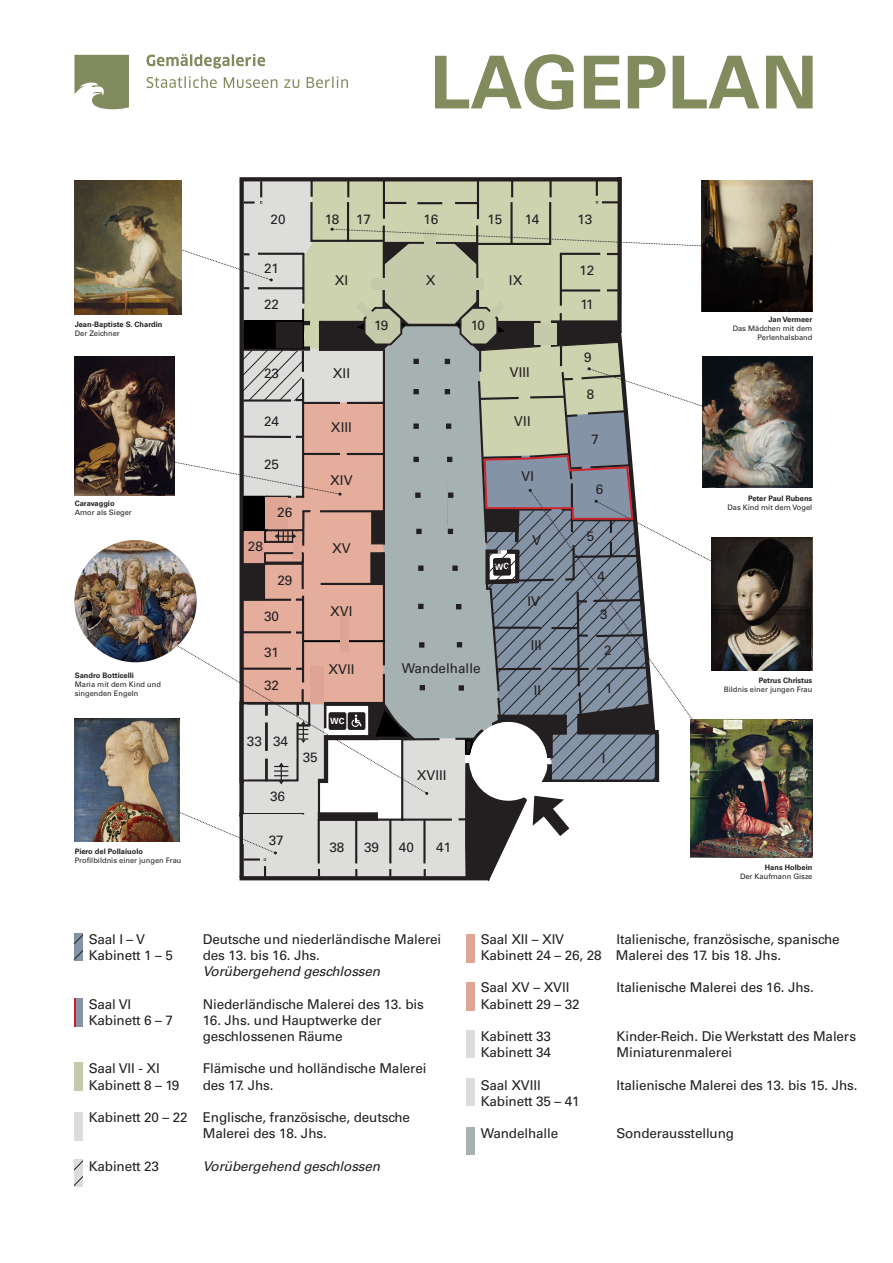
<style>
.page{position:relative;width:893px;height:1263px;background:#fff}
.page>*{position:absolute;margin:0;border:0;box-sizing:border-box;transform-origin:0 0}
.t1{font:700 72.9px "Univers LT Pro 65";color:#828b5e}
.t2{font:13.5px/16.2px "Univers LT Pro 55 Roman";letter-spacing:-.01em;color:#231f20}
.t3{font:italic 13.5px "Univers LT Pro 55";letter-spacing:-.01em;color:#231f20}
.t4{font:700 8.55px "Univers LT Pro 65";color:#fff}
.t5{font:7.5px "Univers LT Pro 55 Roman";color:#231f20}
.t6{font:700 7.5px "Univers LT Pro 65";color:#231f20}
</style>
<div class="page">
<img style="left:743px;top:538px;width:69px;height:133px">
<img style="left:74px;top:719px;width:87px;height:123px">
<svg style="left:74px;top:55px;width:55px;height:54px"></svg>
<svg style="left:146px;top:76px;width:202px;height:12px"></svg>
<svg style="left:146px;top:54px;width:119px;height:15px"></svg>
<div style="left:466px;top:1030px;width:9px;height:28px;background:#dddddb"></div>
<div style="left:466px;top:1078px;width:9px;height:28px;background:#dddddb"></div>
<svg style="left:74px;top:933px;width:9px;height:28px"></svg>
<div style="left:466px;top:982px;width:9px;height:28px;background:#dea594"></div>
<div style="left:74px;top:1112px;width:9px;height:28px;background:#dddddb"></div>
<div style="left:466px;top:934px;width:9px;height:28px;background:#dea594"></div>
<div style="left:74px;top:1062px;width:9px;height:29px;background:#c5caaa"></div>
<img style="left:743px;top:180px;width:69px;height:132px">
<img style="left:743px;top:356px;width:69px;height:131px">
<img style="left:74px;top:180px;width:87px;height:134px">
<img style="left:74px;top:356px;width:87px;height:139px">
<img style="left:743px;top:719px;width:69px;height:138px">
<div style="left:74px;top:998px;width:9px;height:28px;background:#8493a6"></div>
<hr style="left:74px;top:998px;width:2px;height:28px;background:#cf2026">
<img style="left:74px;top:540px;width:123px;height:122px;border-radius:61px">
<svg style="left:74px;top:1159px;width:9px;height:28px"></svg>
<div style="left:466px;top:1127px;width:9px;height:27px;background:#a6b1b2"></div>
<svg style="left:161px;top:180px;width:582px;height:701px"></svg>
<p class="t1" style="left:430px;top:31px;width:389px">LAGEPLAN</p>
<p class="t2" style="left:271px;top:210px;width:17px">20</p>
<p class="t2" style="left:325px;top:210px;width:16px">18</p>
<p class="t2" style="left:356px;top:210px;width:16px">17</p>
<p class="t2" style="left:423px;top:210px;width:16px">16</p>
<p class="t2" style="left:488px;top:210px;width:16px">15</p>
<p class="t2" style="left:525px;top:210px;width:16px">14</p>
<p class="t2" style="left:577px;top:210px;width:16px">13</p>
<p class="t2" style="left:264px;top:260px;width:17px">21</p>
<p class="t2" style="left:264px;top:296px;width:17px">22</p>
<p class="t2" style="left:579px;top:262px;width:16px">12</p>
<p class="t2" style="left:335px;top:271px;width:15px">XI</p>
<p class="t2" style="left:426px;top:271px;width:11px">X</p>
<p class="t2" style="left:509px;top:271px;width:15px">IX</p>
<p class="t2" style="left:580px;top:296px;width:15px">11</p>
<p class="t6" style="left:75px;top:319px;width:89px">Jean-Baptiste S. Chardin</p>
<p class="t5" style="left:75px;top:328px;width:47px">Der Zeichner</p>
<p class="t2" style="left:374px;top:316px;width:16px">19</p>
<p class="t2" style="left:471px;top:316px;width:16px">10</p>
<p class="t6" style="left:769px;top:314px;width:45px">Jan Vermeer</p>
<p class="t5" style="left:733px;top:323px;width:81px">Das Mädchen mit dem</p>
<p class="t5" style="left:758px;top:332px;width:56px">Perlenhalsband</p>
<p class="t2" style="left:264px;top:364px;width:17px">23</p>
<p class="t2" style="left:333px;top:364px;width:19px">XII</p>
<p class="t2" style="left:509px;top:364px;width:22px;rotate:-1deg">VIII</p>
<p class="t2" style="left:264px;top:412px;width:17px">24</p>
<p class="t2" style="left:331px;top:419px;width:23px">XIII</p>
<p class="t6" style="left:75px;top:498px;width:41px">Caravaggio</p>
<p class="t5" style="left:75px;top:507px;width:59px">Amor als Sieger</p>
<p class="t2" style="left:264px;top:456px;width:17px">25</p>
<p class="t2" style="left:277px;top:504px;width:17px">26</p>
<p class="t2" style="left:330px;top:472px;width:24px">XIV</p>
<p class="t6" style="left:748px;top:493px;width:66px">Peter Paul Rubens</p>
<p class="t5" style="left:727px;top:502px;width:86px">Das Kind mit dem Vogel</p>
<p class="t2" style="left:248px;top:538px;width:17px">28</p>
<p class="t2" style="left:332px;top:540px;width:20px">XV</p>
<p class="t6" style="left:75px;top:670px;width:61px">Sandro Botticelli</p>
<p class="t5" style="left:75px;top:679px;width:88px">Maria mit dem Kind und</p>
<p class="t5" style="left:75px;top:688px;width:65px">singenden Engeln</p>
<p class="t2" style="left:277px;top:571px;width:17px">29</p>
<p class="t2" style="left:264px;top:608px;width:17px">30</p>
<p class="t2" style="left:264px;top:643px;width:17px">31</p>
<p class="t2" style="left:264px;top:676px;width:17px">32</p>
<p class="t2" style="left:330px;top:603px;width:24px">XVI</p>
<p class="t2" style="left:328px;top:660px;width:28px">XVII</p>
<p class="t2" style="left:402px;top:660px;width:80px">Wandelhalle</p>
<p class="t6" style="left:759px;top:675px;width:55px">Petrus Christus</p>
<p class="t5" style="left:724px;top:684px;width:90px">Bildnis einer jungen Frau</p>
<p class="t4" style="left:330px;top:715px;width:16px">WC</p>
<p class="t2" style="left:247px;top:733px;width:17px">33</p>
<p class="t2" style="left:273px;top:733px;width:17px">34</p>
<p class="t2" style="left:303px;top:749px;width:17px">35</p>
<p class="t2" style="left:602px;top:750px;width:5px">I</p>
<p class="t2" style="left:417px;top:766px;width:32px">XVIII</p>
<p class="t6" style="left:75px;top:846px;width:70px">Piero del Pollaiuolo</p>
<p class="t5" style="left:75px;top:855px;width:108px">Profilbildnis einer jungen Frau</p>
<p class="t2" style="left:270px;top:788px;width:17px">36</p>
<p class="t2" style="left:269px;top:832px;width:17px">37</p>
<p class="t2" style="left:329px;top:838px;width:17px">38</p>
<p class="t2" style="left:364px;top:838px;width:17px">39</p>
<p class="t2" style="left:399px;top:838px;width:17px">40</p>
<p class="t2" style="left:436px;top:838px;width:17px">41</p>
<p class="t6" style="left:765px;top:862px;width:49px">Hans Holbein</p>
<p class="t5" style="left:740px;top:871px;width:74px">Der Kaufmann Gisze</p>
<p class="t2" style="left:89px;top:930px;width:58px">Saal I – V</p>
<p class="t2" style="left:203px;top:930px;width:240px">Deutsche und niederländische Malerei</p>
<p class="t2" style="left:89px;top:946px;width:86px">Kabinett 1 – 5</p>
<p class="t2" style="left:203px;top:946px;width:119px">des 13. bis 16. Jhs.</p>
<p class="t3" style="left:203px;top:962px;width:179px">Vorübergehend geschlossen</p>
<p class="t2" style="left:89px;top:995px;width:44px">Saal VI</p>
<p class="t2" style="left:203px;top:995px;width:223px">Niederländische Malerei des 13. bis</p>
<p class="t2" style="left:89px;top:1011px;width:86px">Kabinett 6 – 7</p>
<p class="t2" style="left:203px;top:1011px;width:180px">16. Jhs. und Hauptwerke der geschlossenen Räume</p>
<p class="t2" style="left:89px;top:1060px;width:72px">Saal VII - XI</p>
<p class="t2" style="left:203px;top:1060px;width:225px">Flämische und holländische Malerei</p>
<p class="t2" style="left:89px;top:1076px;width:92px">Kabinett 8 – 19</p>
<p class="t2" style="left:203px;top:1076px;width:72px">des 17. Jhs.</p>
<p class="t2" style="left:89px;top:1108px;width:323px">Kabinett 20 – 22 Englische, französische, deutsche</p>
<p class="t2" style="left:203px;top:1125px;width:126px">Malerei des 18. Jhs.</p>
<p class="t2" style="left:89px;top:1157px;width:72px">Kabinett 23</p>
<p class="t3" style="left:203px;top:1156px;width:179px">Vorübergehend geschlossen</p>
<p class="t2" style="left:481px;top:930px;width:85px">Saal XII – XIV</p>
<p class="t2" style="left:616px;top:930px;width:225px">Italienische, französische, spanische</p>
<p class="t2" style="left:481px;top:946px;width:302px">Kabinett 24 – 26, 28 Malerei des 17. bis 18. Jhs.</p>
<p class="t2" style="left:481px;top:979px;width:90px">Saal XV – XVII</p>
<p class="t2" style="left:616px;top:979px;width:199px">Italienische Malerei des 16. Jhs.</p>
<p class="t2" style="left:481px;top:995px;width:100px">Kabinett 29 – 32</p>
<p class="t2" style="left:481px;top:1027px;width:72px">Kabinett 33</p>
<p class="t2" style="left:616px;top:1027px;width:241px">Kinder-Reich. Die Werkstatt des Malers</p>
<p class="t2" style="left:481px;top:1044px;width:72px">Kabinett 34</p>
<p class="t2" style="left:616px;top:1044px;width:117px">Miniaturenmalerei</p>
<p class="t2" style="left:481px;top:1076px;width:62px">Saal XVIII</p>
<p class="t2" style="left:616px;top:1076px;width:243px">Italienische Malerei des 13. bis 15. Jhs.</p>
<p class="t2" style="left:481px;top:1092px;width:100px">Kabinett 35 – 41</p>
<p class="t2" style="left:481px;top:1125px;width:79px">Wandelhalle</p>
<p class="t2" style="left:616px;top:1125px;width:119px">Sonderausstellung</p>
</div>
